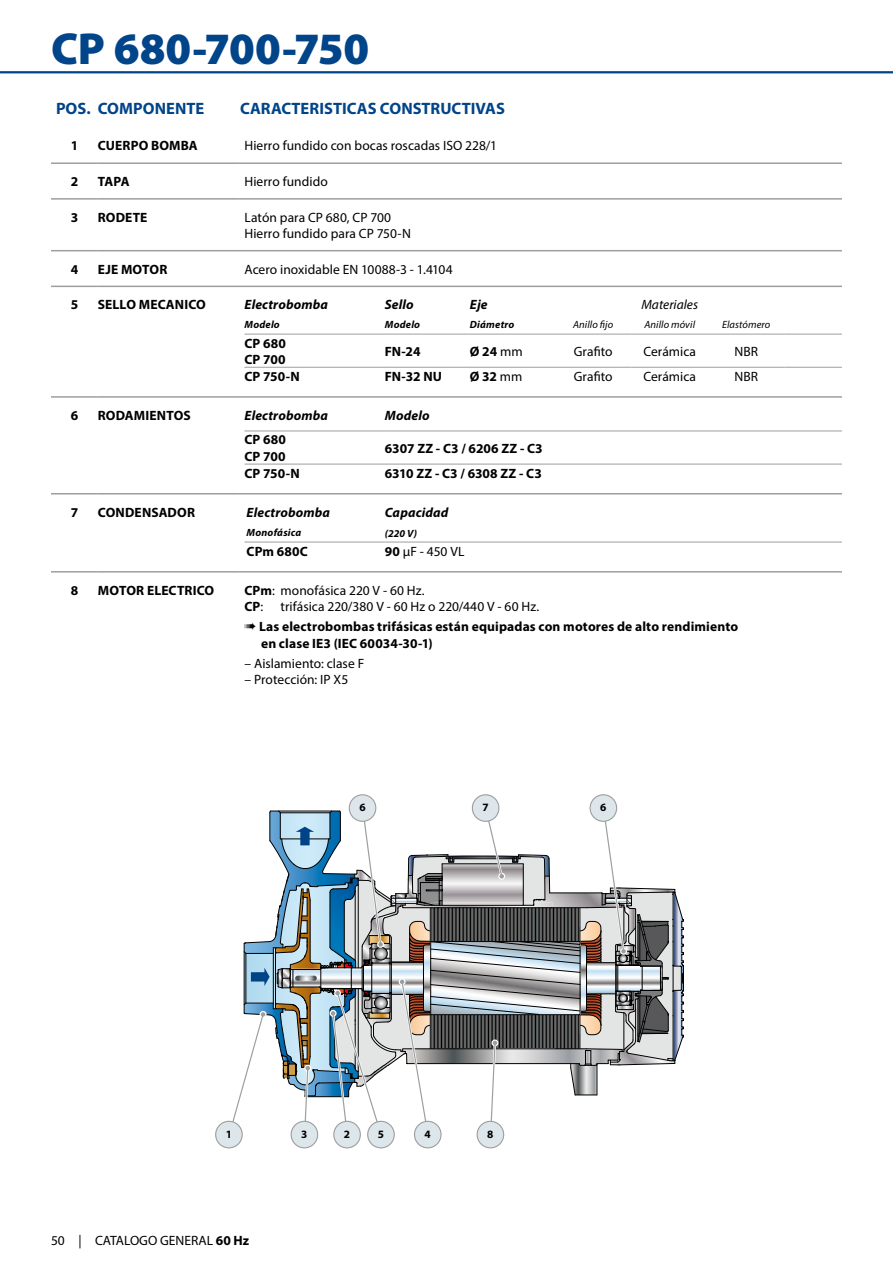
<style>
.page{position:relative;width:893px;height:1263px;background:#fff}
.page>*{position:absolute;margin:0;border:0;box-sizing:border-box;transform-origin:0 0}
.t1{font:900 45px "Myriad Pro";letter-spacing:-.005em;color:#004489}
.t2{font:700 16.5px "Myriad Pro";color:#004489}
.t3{font:700 13.5px/16.2px "Myriad Pro";letter-spacing:.01em;color:#000}
.t4{font:13.5px/16.2px "Myriad Pro";letter-spacing:.005em;color:#000}
.t5{font:italic 700 13.5px "Myriad Pro";letter-spacing:.01em;color:#000}
.t6{font:italic 13.5px "Myriad Pro";color:#000}
.t7{font:700 11.25px "Myriad Pro";color:#000}
.t8{font:italic 700 10.5px "Myriad Pro";letter-spacing:.02em;color:#000}
.t9{font:italic 10.5px "Myriad Pro";letter-spacing:.01em;color:#000}
.s1{font-weight:400}
.s2{font-weight:700}
</style>
<div class="page">
<hr style="left:0;top:71px;width:893px;height:2px;background:#004489">
<div style="left:216px;top:1121px;width:26px;height:27px;background:#dde7eb;border-radius:50%"></div>
<div style="left:215px;top:1121px;width:28px;height:27px;border:1px solid #9c9e9f;border-radius:50%"></div>
<div style="left:291px;top:1121px;width:27px;height:27px;background:#dde7eb;border-radius:50%"></div>
<div style="left:291px;top:1121px;width:27px;height:27px;border:1px solid #9c9e9f;border-radius:50%"></div>
<div style="left:334px;top:1121px;width:26px;height:27px;background:#dde7eb;border-radius:50%"></div>
<div style="left:333px;top:1121px;width:28px;height:27px;border:1px solid #9c9e9f;border-radius:50%"></div>
<div style="left:368px;top:1121px;width:26px;height:27px;background:#dde7eb;border-radius:50%"></div>
<div style="left:367px;top:1121px;width:28px;height:27px;border:1px solid #9c9e9f;border-radius:50%"></div>
<div style="left:414px;top:1121px;width:27px;height:27px;background:#dde7eb;border-radius:50%"></div>
<div style="left:414px;top:1121px;width:28px;height:27px;border:1px solid #9c9e9f;border-radius:50%"></div>
<div style="left:477px;top:1121px;width:27px;height:27px;background:#dde7eb;border-radius:50%"></div>
<div style="left:477px;top:1121px;width:27px;height:27px;border:1px solid #9c9e9f;border-radius:50%"></div>
<div style="left:590px;top:795px;width:27px;height:26px;background:#dde7eb;border-radius:50%"></div>
<div style="left:590px;top:794px;width:27px;height:28px;border:1px solid #9c9e9f;border-radius:50%"></div>
<div style="left:349px;top:795px;width:27px;height:26px;background:#dde7eb;border-radius:50%"></div>
<div style="left:349px;top:794px;width:27px;height:28px;border:1px solid #9c9e9f;border-radius:50%"></div>
<svg style="left:226px;top:806px;width:458px;height:332px"></svg>
<div style="left:472px;top:795px;width:27px;height:26px;background:#dde7eb;border-radius:50%"></div>
<div style="left:472px;top:794px;width:27px;height:28px;border:1px solid #9c9e9f;border-radius:50%"></div>
<svg style="left:51px;top:251px;width:791px;height:322px"></svg>
<hr style="left:51px;top:162px;width:47px;height:2px;background:#9c9e9f">
<hr style="left:98px;top:162px;width:140px;height:2px;background:#9c9e9f">
<hr style="left:238px;top:162px;width:604px;height:2px;background:#9c9e9f">
<hr style="left:51px;top:198px;width:47px;height:2px;background:#9c9e9f">
<hr style="left:98px;top:198px;width:140px;height:2px;background:#9c9e9f">
<hr style="left:238px;top:198px;width:604px;height:2px;background:#9c9e9f">
<hr style="left:51px;top:250px;width:47px;height:1px;background:#9c9e9f">
<hr style="left:98px;top:250px;width:140px;height:1px;background:#9c9e9f">
<hr style="left:238px;top:250px;width:604px;height:1px;background:#9c9e9f">
<hr style="left:51px;top:286px;width:47px;height:1px;background:#9c9e9f">
<hr style="left:98px;top:286px;width:140px;height:1px;background:#9c9e9f">
<hr style="left:238px;top:286px;width:604px;height:1px;background:#9c9e9f">
<hr style="left:51px;top:396px;width:47px;height:2px;background:#9c9e9f">
<hr style="left:98px;top:396px;width:140px;height:2px;background:#9c9e9f">
<hr style="left:238px;top:396px;width:604px;height:2px;background:#9c9e9f">
<hr style="left:51px;top:493px;width:47px;height:1px;background:#9c9e9f">
<hr style="left:98px;top:493px;width:140px;height:1px;background:#9c9e9f">
<hr style="left:238px;top:493px;width:604px;height:1px;background:#9c9e9f">
<hr style="left:51px;top:571px;width:47px;height:1px;background:#9c9e9f">
<hr style="left:98px;top:571px;width:140px;height:1px;background:#9c9e9f">
<hr style="left:238px;top:571px;width:604px;height:1px;background:#9c9e9f">
<hr style="left:555px;top:334px;width:76px;height:1px;background:#9c9e9f">
<hr style="left:631px;top:334px;width:77px;height:1px;background:#9c9e9f">
<hr style="left:708px;top:334px;width:76px;height:1px;background:#9c9e9f">
<hr style="left:784px;top:334px;width:58px;height:1px;background:#9c9e9f">
<hr style="left:244px;top:367px;width:141px;height:1px;background:#9c9e9f">
<hr style="left:385px;top:367px;width:85px;height:1px;background:#9c9e9f">
<hr style="left:470px;top:367px;width:85px;height:1px;background:#9c9e9f">
<hr style="left:555px;top:367px;width:76px;height:1px;background:#9c9e9f">
<hr style="left:631px;top:367px;width:77px;height:1px;background:#9c9e9f">
<hr style="left:708px;top:367px;width:76px;height:1px;background:#9c9e9f">
<hr style="left:784px;top:367px;width:58px;height:1px;background:#9c9e9f">
<hr style="left:244px;top:334px;width:141px;height:1px;background:#9c9e9f">
<hr style="left:385px;top:334px;width:85px;height:1px;background:#9c9e9f">
<hr style="left:470px;top:334px;width:85px;height:1px;background:#9c9e9f">
<hr style="left:244px;top:464px;width:141px;height:1px;background:#9c9e9f">
<hr style="left:385px;top:464px;width:457px;height:1px;background:#9c9e9f">
<hr style="left:244px;top:431px;width:141px;height:1px;background:#9c9e9f">
<hr style="left:385px;top:431px;width:457px;height:1px;background:#9c9e9f">
<hr style="left:244px;top:542px;width:141px;height:1px;background:#9c9e9f">
<hr style="left:385px;top:542px;width:140px;height:1px;background:#9c9e9f">
<hr style="left:525px;top:542px;width:317px;height:1px;background:#9c9e9f">
<h1 class="t1" style="left:51px;top:18px;width:320px">CP 680-700-750</h1>
<p class="t2" style="left:56px;top:98px;width:150px">POS. COMPONENTE</p>
<p class="t2" style="left:240px;top:98px;width:266px">CARACTERISTICAS CONSTRUCTIVAS</p>
<p class="t3" style="left:71px;top:137px;width:9px">1</p>
<p class="t3" style="left:98px;top:137px;width:102px">CUERPO BOMBA</p>
<p class="t4" style="left:244px;top:138px;width:254px">Hierro fundido con bocas roscadas ISO 228/1</p>
<p class="t3" style="left:71px;top:173px;width:9px">2</p>
<p class="t3" style="left:98px;top:173px;width:33px">TAPA</p>
<p class="t4" style="left:244px;top:173px;width:85px">Hierro fundido</p>
<p class="t3" style="left:71px;top:209px;width:9px">3</p>
<p class="t3" style="left:98px;top:209px;width:51px">RODETE</p>
<p class="t4" style="left:244px;top:209px;width:168px">Latón para CP 680, CP 700<br>Hierro fundido para CP 750-N</p>
<p class="t3" style="left:71px;top:260px;width:9px">4</p>
<p class="t3" style="left:98px;top:260px;width:71px">EJE MOTOR</p>
<p class="t4" style="left:244px;top:261px;width:210px">Acero inoxidable EN 10088-3 - 1.4104</p>
<p class="t3" style="left:71px;top:296px;width:9px">5</p>
<p class="t3" style="left:98px;top:296px;width:110px">SELLO MECANICO</p>
<p class="t5" style="left:244px;top:296px;width:85px">Electrobomba</p>
<p class="t5" style="left:385px;top:296px;width:30px">Sello</p>
<p class="t5" style="left:470px;top:296px;width:19px">Eje</p>
<p class="t6" style="left:641px;top:296px;width:58px">Materiales</p>
<p class="t8" style="left:244px;top:317px;width:37px">Modelo</p>
<p class="t8" style="left:385px;top:317px;width:37px">Modelo</p>
<p class="t8" style="left:470px;top:317px;width:46px">Diámetro</p>
<p class="t9" style="left:573px;top:318px;width:42px">Anillo fijo</p>
<p class="t9" style="left:644px;top:318px;width:52px">Anillo móvil</p>
<p class="t9" style="left:722px;top:318px;width:50px">Elastómero</p>
<p class="t3" style="left:244px;top:335px;width:43px">CP 680<br>CP 700</p>
<p class="t3" style="left:385px;top:343px;width:37px">FN-24</p>
<p class="t3" style="left:470px;top:343px;width:54px">Ø 24 <span class="s1">mm</span></p>
<p class="t4" style="left:574px;top:343px;width:40px">Grafito</p>
<p class="t4" style="left:643px;top:343px;width:54px">Cerámica</p>
<p class="t4" style="left:734px;top:343px;width:25px">NBR</p>
<p class="t3" style="left:244px;top:368px;width:57px">CP 750-N</p>
<p class="t3" style="left:385px;top:368px;width:59px">FN-32 NU</p>
<p class="t3" style="left:470px;top:368px;width:54px">Ø 32 <span class="s1">mm</span></p>
<p class="t4" style="left:574px;top:368px;width:40px">Grafito</p>
<p class="t4" style="left:643px;top:368px;width:54px">Cerámica</p>
<p class="t4" style="left:734px;top:368px;width:25px">NBR</p>
<p class="t3" style="left:71px;top:407px;width:9px">6</p>
<p class="t3" style="left:98px;top:407px;width:94px">RODAMIENTOS</p>
<p class="t5" style="left:244px;top:406px;width:85px">Electrobomba</p>
<p class="t5" style="left:385px;top:406px;width:46px">Modelo</p>
<p class="t3" style="left:244px;top:431px;width:43px">CP 680<br>CP 700</p>
<p class="t3" style="left:385px;top:439px;width:159px">6307 ZZ - C3 / 6206 ZZ - C3</p>
<p class="t3" style="left:244px;top:464px;width:57px">CP 750-N</p>
<p class="t3" style="left:385px;top:464px;width:158px">6310 ZZ - C3 / 6308 ZZ - C3</p>
<p class="t3" style="left:71px;top:504px;width:9px">7</p>
<p class="t3" style="left:98px;top:504px;width:99px">CONDENSADOR</p>
<p class="t5" style="left:247px;top:503px;width:85px">Electrobomba</p>
<p class="t5" style="left:385px;top:503px;width:65px">Capacidad</p>
<p class="t8" style="left:247px;top:525px;width:56px">Monofásica</p>
<p class="t8" style="left:385px;top:526px;width:34px">(220 V)</p>
<p class="t3" style="left:247px;top:542px;width:63px">CPm 680C</p>
<p class="t4" style="left:385px;top:543px;width:81px"><span class="s2">90</span> μF - 450 VL</p>
<p class="t3" style="left:71px;top:582px;width:9px">8</p>
<p class="t3" style="left:98px;top:582px;width:118px">MOTOR ELECTRICO</p>
<p class="t4" style="left:244px;top:582px;width:182px"><span class="s2">CPm</span>: monofásica 220 V - 60 Hz.<br><span class="s2">CP</span>:</p>
<p class="t3" style="left:244px;top:596px;width:495px;line-height:20.4px;text-indent:36px"><span class="s1">trifásica 220/380 V - 60 Hz o 220/440 V - 60 Hz.<br></span>➠ Las electrobombas trifásicas están equipadas con motores de alto rendimiento</p>
<p class="t3" style="left:261px;top:634px;width:173px">en clase IE3 (IEC 60034-30-1)</p>
<p class="t4" style="left:244px;top:655px;width:121px">– Aislamiento: clase F</p>
<p class="t4" style="left:244px;top:671px;width:105px">– Protección: IP X5</p>
<p class="t7" style="left:359px;top:800px;width:8px">6</p>
<p class="t7" style="left:482px;top:800px;width:8px">7</p>
<p class="t7" style="left:600px;top:800px;width:8px">6</p>
<p class="t7" style="left:226px;top:1126px;width:8px">1</p>
<p class="t7" style="left:301px;top:1126px;width:8px">3</p>
<p class="t7" style="left:344px;top:1126px;width:8px">2</p>
<p class="t7" style="left:378px;top:1126px;width:8px">5</p>
<p class="t7" style="left:425px;top:1126px;width:8px">4</p>
<p class="t7" style="left:487px;top:1126px;width:8px">8</p>
<p class="t4" style="left:51px;top:1232px;width:200px">50 | CATALOGO GENERAL <span class="s2">60 Hz</span></p>
</div>
